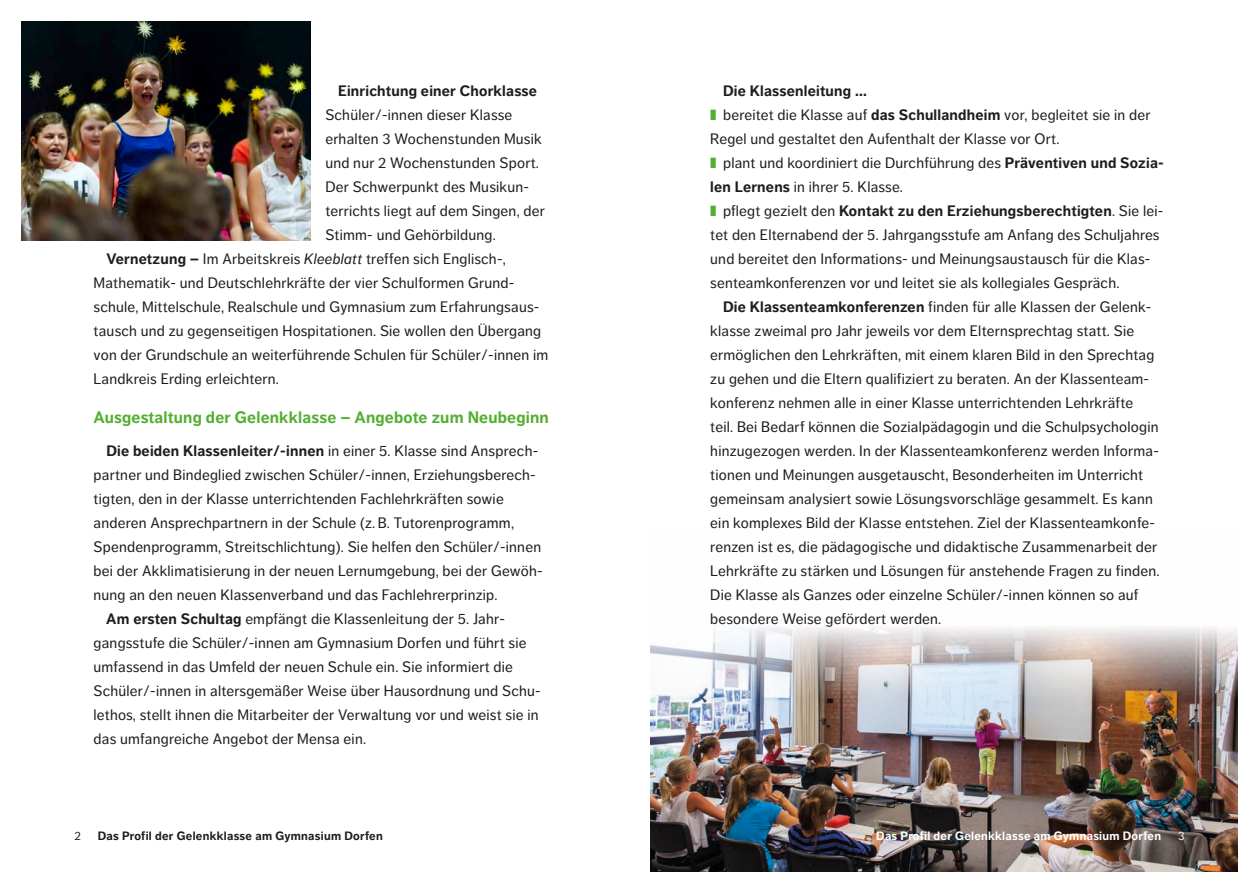
<style>
.page{position:relative;width:1259px;height:893px;background:#fff}
.page>*{position:absolute;margin:0;border:0;box-sizing:border-box;transform-origin:0 0}
.Zwischenüberschrift{font:700 16.5px "Dagny Pro";letter-spacing:.01em;color:#53af32}
.Fließtext{font:15px/24px "Dagny Pro";letter-spacing:.015em;color:#1d1d1b}
.Fließtext-2{font:700 15px "Dagny Pro";letter-spacing:.015em;color:#1d1d1b}
.t1{font:700 12px "Dagny Pro";letter-spacing:.025em;color:#1d1d1b}
.Seitenzahl_links{font:700 12px "Dagny Pro";letter-spacing:.025em;color:#fff}
.Seitenzahl_links-2{font:12px "Dagny Pro";color:#1d1d1b}
.Seitenzahl_rechts{font:12px "Dagny Pro";color:#fff}
.s1{font-weight:700}
.s2{font-style:italic}
.s3{color:#53af32}
</style>
<div class="page">
<img style="left:651px;top:627px;width:586px;height:245px">
<img style="left:21px;top:21px;width:289px;height:219px">
<p class="Fließtext" style="left:325px;top:79px;width:221px;text-indent:13px"><span class="s1">Einrichtung einer Chorklasse<br></span>Schüler/-innen dieser Klasse erhalten 3 Wochenstunden Musik und nur 2 Wochenstunden Sport.<br>Der Schwerpunkt des Musikun&shy;terrichts liegt auf dem Singen, der<br>Stimm- und Gehörbildung.</p>
<p class="Fließtext" style="left:94px;top:247px;width:456px;text-indent:13px"><span class="s1">Vernetzung –</span> Im Arbeitskreis <span class="s2">Kleeblatt</span> treffen sich Englisch-, Mathematik- und Deutschlehrkräfte der vier Schulformen Grund&shy;schule, Mittelschule, Realschule und Gymnasium zum Erfahrungsaus&shy;tausch und zu gegenseitigen Hospitationen. Sie wollen den Übergang von der Grundschule an weiterführende Schulen für Schüler/-innen im Landkreis Erding erleichtern.</p>
<p class="Zwischenüberschrift" style="left:94px;top:408px;width:456px">Ausgestaltung der Gelenkklasse – Angebote zum Neubeginn</p>
<p class="Fließtext" style="left:94px;top:439px;width:450px;text-indent:13px"><span class="s1">Die beiden Klassenleiter/-innen</span> in einer 5. Klasse sind Ansprech&shy;partner und Bindeglied zwischen Schüler/-innen, Erziehungsberech&shy;tigten, den in der Klasse unterrichtenden Fachlehrkräften sowie anderen Ansprechpartnern in der Schule (z. B. Tutorenprogramm, Spendenprogramm, Streitschlichtung). Sie helfen den Schüler/-innen bei der Akklimatisierung in der neuen Lernumgebung, bei der Gewöh&shy;nung an den neuen Klassenverband und das Fachlehrerprinzip.</p>
<p class="Fließtext" style="left:94px;top:607px;width:449px;text-indent:13px"><span class="s1">Am ersten Schultag</span> empfängt die Klassenleitung der 5. Jahr&shy;gangsstufe die Schüler/-innen am Gymnasium Dorfen und führt sie umfassend in das Umfeld der neuen Schule ein. Sie informiert die Schüler/-innen in altersgemäßer Weise über Hausordnung und Schu&shy;lethos, stellt ihnen die Mitarbeiter der Verwaltung vor und weist sie in das umfangreiche Angebot der Mensa ein.</p>
<p class="Seitenzahl_links-2" style="left:74px;top:829px;width:8px">2</p>
<p class="t1" style="left:98px;top:829px;width:286px">Das Profil der Gelenkklasse am Gymnasium Dorfen</p>
<p class="Fließtext-2" style="left:723px;top:82px;width:145px">Die Klassenleitung ...</p>
<p class="Fließtext" style="left:710px;top:103px;width:442px"><span class="s3">❚</span> bereitet die Klasse auf <span class="s1">das Schullandheim</span> vor, begleitet sie in der<br>Regel und gestaltet den Aufenthalt der Klasse vor Ort.</p>
<p class="Fließtext" style="left:710px;top:151px;width:455px"><span class="s3">❚</span> plant und koordiniert die Durchführung des <span class="s1">Präventiven und Sozia&shy;len Lernens</span> in ihrer 5. Klasse.</p>
<p class="Fließtext" style="left:710px;top:199px;width:454px"><span class="s3">❚</span> pflegt gezielt den <span class="s1">Kontakt zu den Erziehungsberechtigten</span>. Sie lei&shy;tet den Elternabend der 5. Jahrgangsstufe am Anfang des Schuljahres und bereitet den Informations- und Meinungsaustausch für die Klas&shy;senteamkonferenzen vor und leitet sie als kollegiales Gespräch.</p>
<p class="Fließtext" style="left:710px;top:295px;width:451px;text-indent:13px"><span class="s1">Die Klassenteamkonferenzen</span> finden für alle Klassen der Gelenk&shy;klasse zweimal pro Jahr jeweils vor dem Elternsprechtag statt. Sie ermöglichen den Lehrkräften, mit einem klaren Bild in den Sprechtag zu gehen und die Eltern qualifiziert zu beraten. An der Klassenteam&shy;konferenz nehmen alle in einer Klasse unterrichtenden Lehrkräfte teil. Bei Bedarf können die Sozialpädagogin und die Schulpsychologin hinzugezogen werden. In der Klassenteamkonferenz werden Informa&shy;tionen und Meinungen ausgetauscht, Besonderheiten im Unterricht gemeinsam analysiert sowie Lösungsvorschläge gesammelt. Es kann ein komplexes Bild der Klasse entstehen. Ziel der Klassenteamkonfe&shy;renzen ist es, die pädagogische und didaktische Zusammenarbeit der Lehrkräfte zu stärken und Lösungen für anstehende Fragen zu finden.<br>Die Klasse als Ganzes oder einzelne Schüler/-innen können so auf besondere Weise gefördert werden.</p>
<p class="Seitenzahl_links" style="left:876px;top:829px;width:286px">Das Profil der Gelenkklasse am Gymnasium Dorfen</p>
<p class="Seitenzahl_rechts" style="left:1178px;top:829px;width:8px">3</p>
</div>
